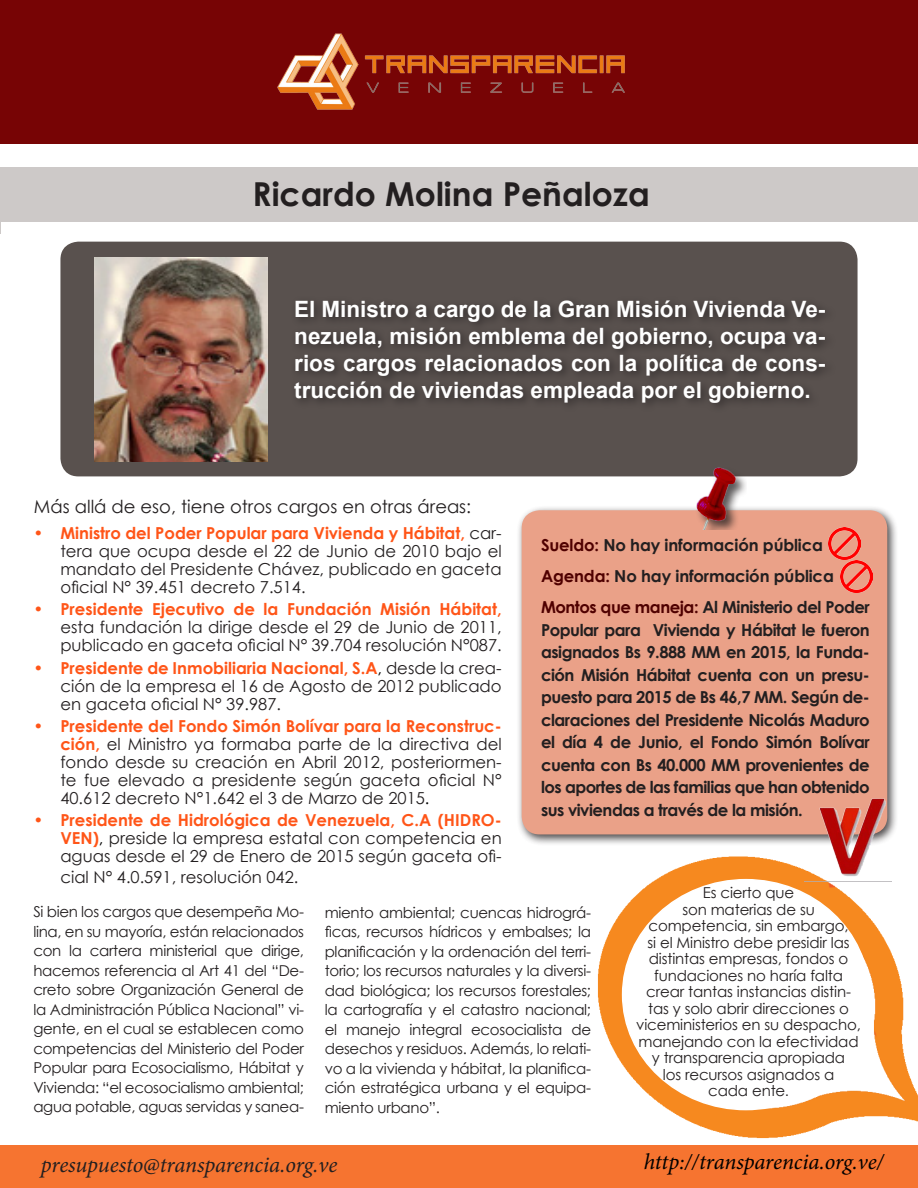
<style>
.page{position:relative;width:918px;height:1188px;background:#fff}
.page>*{position:absolute;margin:0;border:0;box-sizing:border-box;transform-origin:0 0}
.t1{font:700 33px "Century Gothic";color:#231f20}
.t2{font:700 22.5px/27px "Arial";color:#fff;text-align:justify}
.t3{font:italic 22.5px "Minion Pro";letter-spacing:-.01em;color:#231f20}
.t4{font:italic 22.5px "Minion Pro";letter-spacing:-.005em;color:#000}
.t5{font:18px "Century Gothic";color:#231f20}
.t6{font:16.5px/18px "Century Gothic";color:#231f20;text-align:justify}
.t7{font:700 16.5px/22.5px "Century Gothic";letter-spacing:-.01em;color:#231f20;text-align:justify}
.t8{font:15px/19.5px "Century Gothic";letter-spacing:-.01em;color:#231f20;text-align:justify}
.s1{font-weight:700;color:#ff5518}
.s2{color:#000}
.s3{color:#4f0000}
.s4{font-family:"Arial Narrow";font-size:16.5px}
</style>
<div class="page">
<div style="left:0;top:0;width:13px;height:144px;background:#770405"></div>
<hr style="left:0;top:180px;width:1px;height:54px;background:#cdc9c8">
<div style="left:60px;top:242px;width:798px;height:234px;background:#59514e;border-radius:18px"></div>
<div style="left:1px;top:0;width:917px;height:144px;background:#770405"></div>
<img style="left:277px;top:33px;width:348px;height:77px">
<div style="left:0;top:168px;width:918px;height:54px;background:#cdc9c8"></div>
<img style="left:94px;top:257px;width:174px;height:204px">
<div style="left:0;top:1145px;width:917px;height:43px;background:#f67430"></div>
<img style="left:597px;top:856px;width:321px;height:290px">
<div style="left:623px;top:880px;width:246px;height:230px;background:#fff;border-radius:50%"></div>
<div style="left:516px;top:505px;width:383px;height:341px;background:#231f20;opacity:.8"></div>
<div style="left:522px;top:510px;width:365px;height:324px;background:#eaa188;border-radius:18px"></div>
<img style="left:687px;top:467px;width:60px;height:63px">
<img style="left:829px;top:527px;width:32px;height:32px">
<img style="left:840px;top:561px;width:32px;height:32px">
<div style="left:290px;top:296px;width:546px;height:118px;background:#231f20;opacity:.75"></div>
<img style="left:805px;top:791px;width:86px;height:90px">
<p class="t1" style="left:253px;top:169px;width:399px">Ricardo Molina Peñaloza</p>
<p class="t2" style="left:294px;top:296px;width:533px">El Ministro a cargo de la Gran Misión Vivienda Ve&shy;nezuela, misión emblema del gobierno, ocupa va&shy;rios cargos relacionados con la política de cons&shy;trucción de viviendas empleada por el gobierno.</p>
<p class="t5" style="left:34px;top:494px;width:439px">Más allá de eso, tiene otros cargos en otras áreas:</p>
<p class="t6" style="left:60px;top:524px;width:443px;text-indent:-27px"><span class="s1">• Ministro del Poder Popular para Vivienda y Hábitat,</span> car&shy;tera que ocupa desde el 22 de Junio de 2010 bajo el mandato del Presidente Chávez, publicado en gaceta oficial N° 39.451 decreto 7.514.</p>
<p class="t6" style="left:60px;top:600px;width:443px;text-indent:-27px"><span class="s1">• Presidente Ejecutivo de la Fundación Misión Hábitat, </span>esta fundación la dirige desde el 29 de Junio de 2011, publicado en gaceta oficial N° 39.704 resolución N°087.</p>
<p class="t6" style="left:60px;top:658px;width:443px;text-indent:-27px"><span class="s1">• Presidente de Inmobiliaria Nacional, S.A</span><span class="s2">,</span> desde la crea&shy;ción de la empresa el 16 de Agosto de 2012 publicado en gaceta oficial N° 39.987.</p>
<p class="t6" style="left:60px;top:717px;width:443px;text-indent:-27px"><span class="s1">• Presidente del Fondo Simón Bolívar para la Reconstruc&shy;ción,</span> el Ministro ya formaba parte de la directiva del fondo desde su creación en Abril 2012, posteriormen&shy;te fue elevado a presidente según gaceta oficial N° 40.612 decreto N°1.642 el 3 de Marzo de 2015<span class="s2">.</span></p>
<p class="t6" style="left:60px;top:811px;width:443px;text-indent:-27px"><span class="s1">• Presidente de Hidrológica de Venezuela, C.A (HIDRO-VEN)</span><span class="s2">,</span> preside la empresa estatal con competencia en aguas desde el 29 de Enero de 2015 según gaceta ofi-</p>
<p class="t6" style="left:60px;top:868px;width:240px">cial N° 4.0.591, resolución 042.</p>
<p class="t7" style="left:541px;top:533px;width:283px"><span class="s3">Sueldo:</span> No hay información pública</p>
<p class="t7" style="left:541px;top:564px;width:294px"><span class="s3">Agenda:</span> No hay información pública</p>
<p class="t7" style="left:541px;top:595px;width:330px"><span class="s3">Montos que maneja:</span> Al Ministerio del Poder Popular para Vivienda y Hábitat le fueron asignados Bs 9.888 MM en 2015, la Funda&shy;ción Misión Hábitat cuenta con un presu&shy;puesto para 2015 de Bs 46,7 MM. Según de&shy;claraciones del Presidente Nicolás Maduro el día 4 de Junio, el Fondo Simón Bolívar cuenta con Bs 40.000 MM provenientes de los aportes de las familias que han obtenido sus viviendas a través de la misión.</p>
<p class="t8" style="left:33px;top:902px;width:272px">Si bien los cargos que desempeña Mo&shy;lina, en su mayoría, están relacionados con la cartera ministerial que dirige, hacemos referencia al Art 41 del “De&shy;creto sobre Organización General de la Administración Pública Nacional” vi&shy;gente, en el cual se establecen como competencias del Ministerio del Poder Popular para Ecosocialismo, Hábitat y Vivienda: “el ecosocialismo ambiental; agua potable, aguas servidas y sanea-</p>
<p class="t8" style="left:325px;top:902px;width:268px">miento ambiental; cuencas hidrográ&shy;ficas, recursos hídricos y embalses; la planificación y la ordenación del terri&shy;torio; los recursos naturales y la diversi&shy;dad biológica; los recursos forestales; la cartografía y el catastro nacional; el manejo integral ecosocialista de desechos y residuos. Además, lo relati&shy;vo a la vivienda y hábitat, la planifica&shy;ción estratégica urbana y el equipa&shy;miento urbano”.</p>
<p class="t8" style="left:703px;top:883px;width:93px">Es cierto que</p>
<p class="t8" style="left:682px;top:899px;width:134px">son materias de su</p>
<p class="t8" style="left:636px;top:917px;width:226px;line-height:16.5px;text-align:center">competencia, sin embargo,<br>si el Ministro debe presidir las distintas empresas, fondos o fundaciones no haría falta crear tantas instancias distin&shy;tas y solo abrir direcciones o viceministerios en su despacho, manejando con la efectividad y transparencia apropiada</p>
<p class="t8" style="left:663px;top:1064px;width:173px">los recursos asignados a</p>
<p class="t8" style="left:708px;top:1081px;width:82px">cada ente<span class="s4">.</span></p>
<p class="t3" style="left:41px;top:1150px;width:298px">presupuesto@transparencia.org.ve</p>
<p class="t4" style="left:644px;top:1146px;width:242px">http://transparencia.org.ve/</p>
</div>
